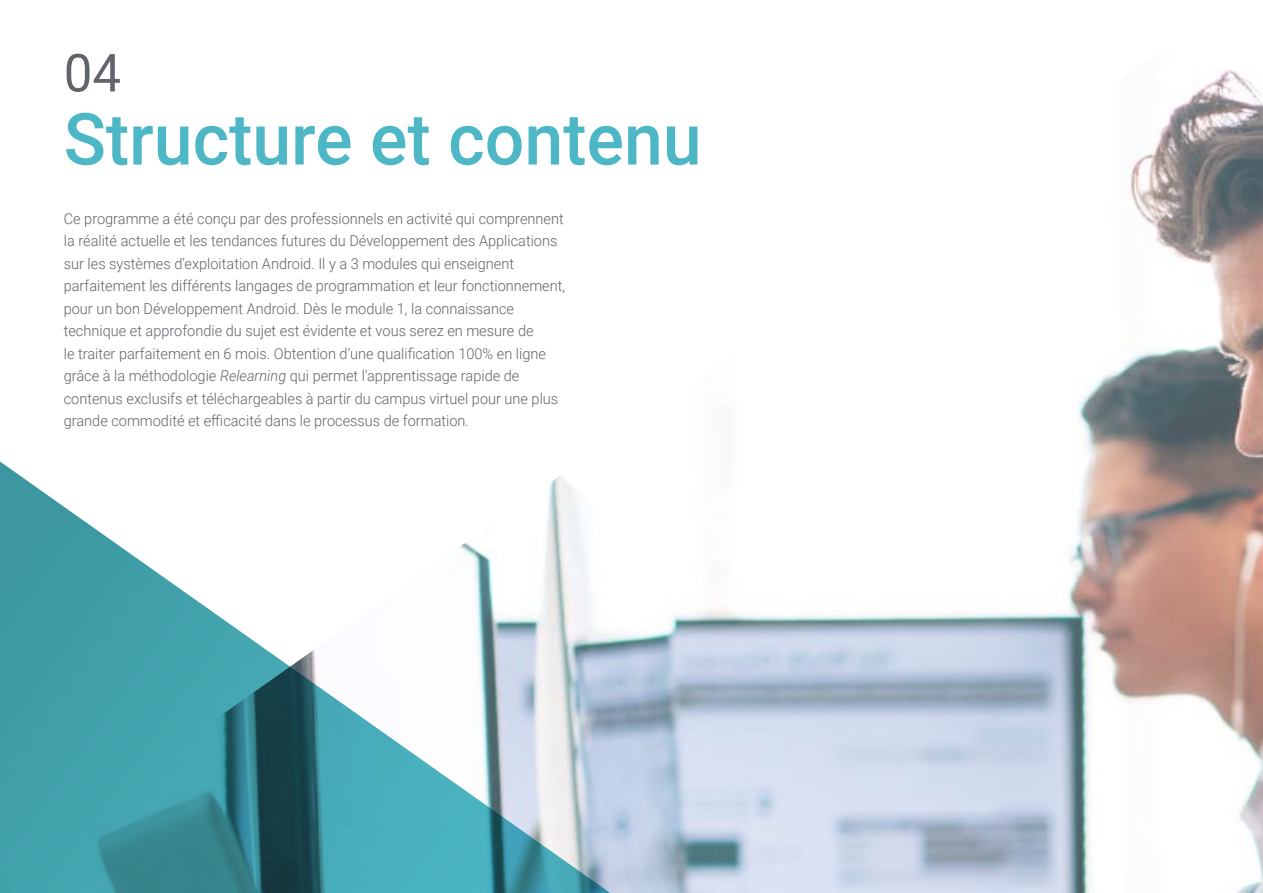
<style>
.page{position:relative;width:1263px;height:893px;background:#fff}
.page>*{position:absolute;margin:0;border:0;box-sizing:border-box;transform-origin:0 0}
.t1{font:500 72px "Roboto";color:#4db7c5}
.t2{font:52.5px "Roboto";color:#61646a}
.t3{font:300 15px/22.5px "Roboto";color:#61646a}
.s1{font-style:italic}
</style>
<div class="page">
<img style="left:640px;top:70px;width:623px;height:823px">
<svg style="left:0;top:461px;width:640px;height:432px"></svg>
<h2 class="t2" style="left:64px;top:36px;width:59px">04</h2>
<h1 class="t1" style="left:64px;top:89px;width:639px">Structure et contenu</h1>
<p class="t3" style="left:64px;top:207px;width:503px">Ce programme a été conçu par des professionnels en activité qui comprennent la réalité actuelle et les tendances futures du Développement des Applications sur les systèmes d'exploitation Android. Il y a 3 modules qui enseignent parfaitement les différents langages de programmation et leur fonctionnement, pour un bon Développement Android. Dès le module 1, la connaissance technique et approfondie du sujet est évidente et vous serez en mesure de<br>le traiter parfaitement en 6 mois. Obtention d'une qualification 100% en ligne grâce à la méthodologie <span class="s1">Relearning</span> qui permet l'apprentissage rapide de contenus exclusifs et téléchargeables à partir du campus virtuel pour une plus grande commodité et efficacité dans le processus de formation.</p>
</div>
